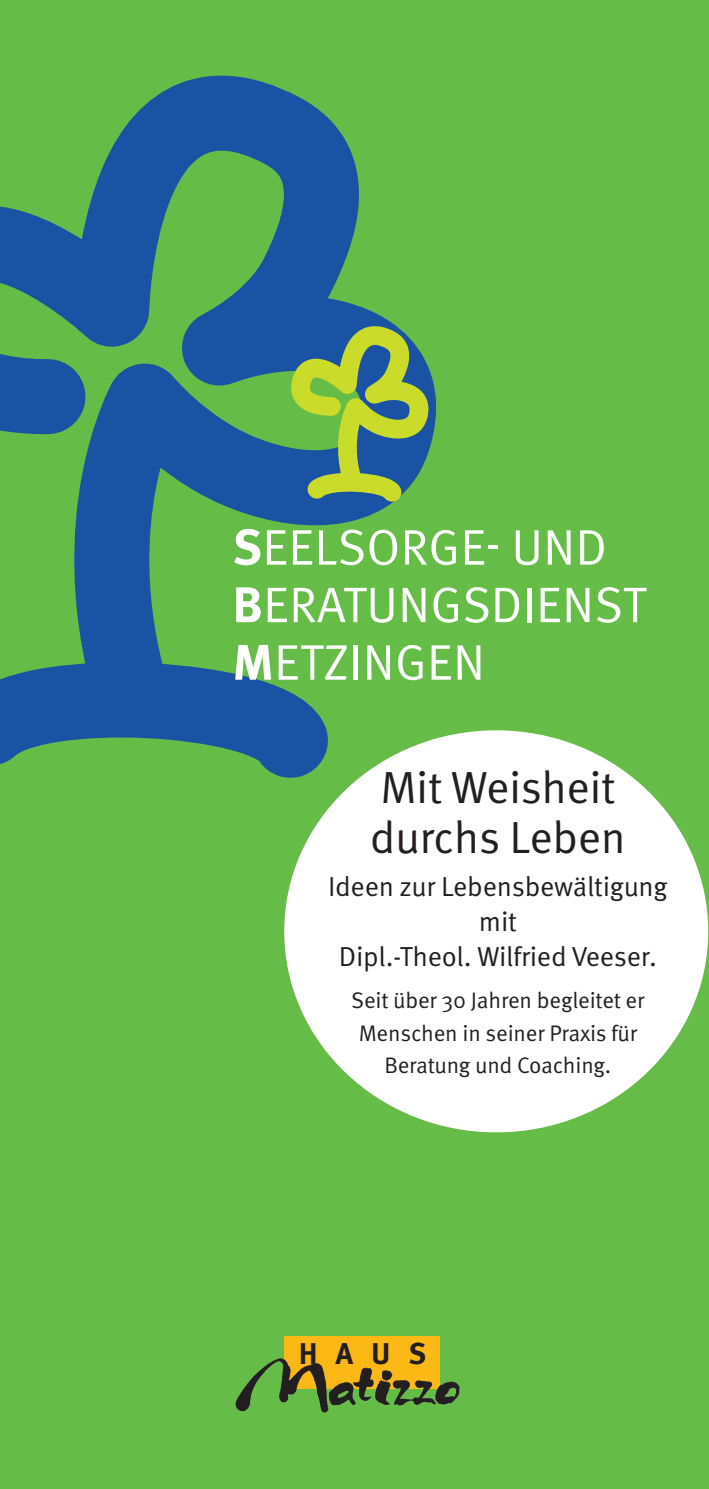
<style>
.page{position:relative;width:709px;height:1489px;background:#fff}
.page>*{position:absolute;margin:0;border:0;box-sizing:border-box;transform-origin:0 0}
.t1{font:50px/57.5px "Meta OT";color:#fff}
.t2{font:45px/50px "Meta OT";letter-spacing:-.01em;color:#231f20}
.t3{font:700 30px "Meta OT";color:#231f20}
.t4{font:27.5px/35px "Meta OT";letter-spacing:-.01em;color:#231f20;text-align:center}
.t5{font:22.5px/32.5px "Meta OT";letter-spacing:-.01em;color:#231f20;text-align:center}
.s1{font-weight:700}
</style>
<div class="page">
<div style="left:0;top:0;width:709px;height:1488px;background:#65bc46"></div>
<svg style="left:0;top:75px;width:447px;height:680px"></svg>
<svg style="left:0;top:682px;width:392px;height:144px"></svg>
<div style="left:284px;top:1336px;width:156px;height:52px;background:#fcb814"></div>
<img style="left:235px;top:1358px;width:225px;height:55px">
<svg style="left:290px;top:318px;width:142px;height:200px"></svg>
<div style="left:284px;top:730px;width:424px;height:402px;background:#fff;border-radius:50%"></div>
<h1 class="t1" style="left:232px;top:519px;width:415px"><span class="s1">S</span>EELSORGE- UND<br><span class="s1">B</span>ERATUNGSDIENST<br><span class="s1">M</span>ETZINGEN</h1>
<h2 class="t2" style="left:370px;top:763px;width:257px">Mit Weisheit durchs Leben</h2>
<p class="t4" style="left:328px;top:868px;width:341px">Ideen zur Lebensbewältigung mit<br>Dipl.-Theol. Wilfried Veeser.</p>
<p class="t5" style="left:351px;top:984px;width:295px">Seit über 30 Jahren begleitet er<br>Menschen in seiner Praxis für<br>Beratung und Coaching.</p>
<h3 class="t3" style="left:299px;top:1334px;width:129px">HAUS</h3>
</div>
